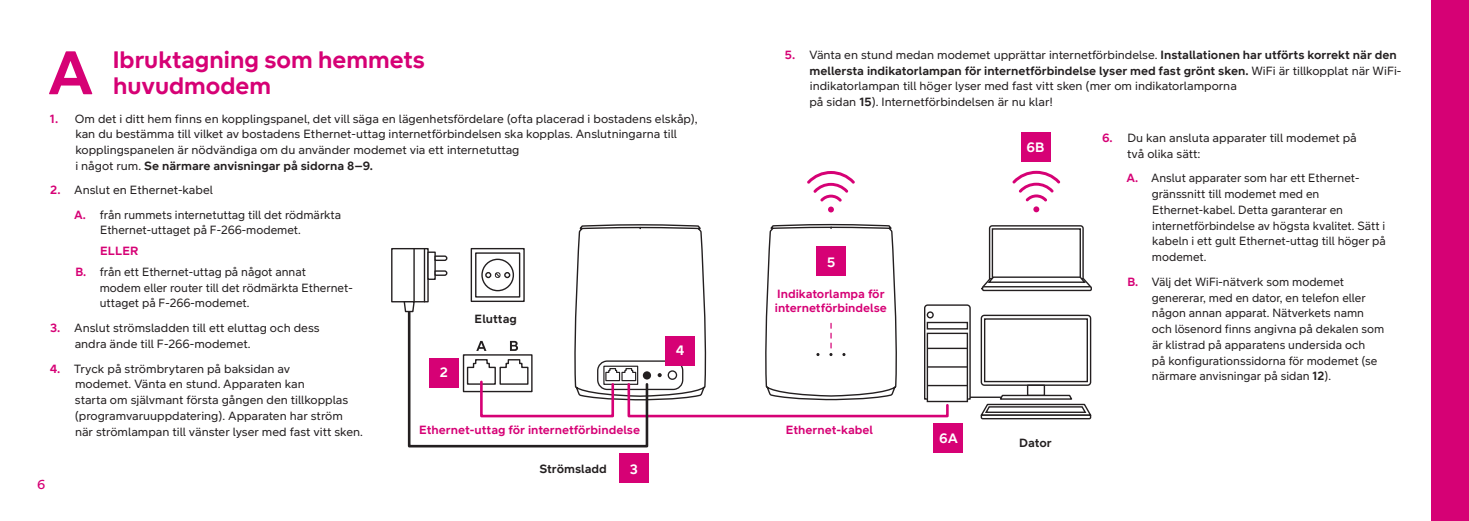
<style>
.page{position:relative;width:1469px;height:521px;background:#fff}
.page>*{position:absolute;margin:0;border:0;box-sizing:border-box;transform-origin:0 0}
.t1{font:700 63.18px "DNA Heading";color:#d60175}
.t2{font:700 24.5px/26.2px "DNA Heading";color:#d60175}
.t3{font:700 14px "DNA Text";color:#fff}
.t4{font:14px "Circular Std";color:#d60175}
.t5{font:12.25px/15.8px "DNA Text";color:#231f20}
.t6{font:700 12.25px/14.7px "DNA Text";color:#d60175}
.t7{font:700 12.25px "DNA Text";color:#231f20}
.s1{font-weight:700;color:#d60175}
.s2{font-weight:700}
</style>
<div class="page">
<div style="left:1431px;top:0;width:37px;height:521px;background:#d60175"></div>
<div style="left:933px;top:423px;width:30px;height:30px;background:#d60175"></div>
<div style="left:1020px;top:132px;width:30px;height:30px;background:#d60175"></div>
<div style="left:619px;top:454px;width:29px;height:29px;background:#d60175"></div>
<div style="left:470px;top:248px;width:55px;height:54px;border:1px solid #231f20"></div>
<div style="left:475px;top:252px;width:45px;height:46px;border:1px solid #231f20"></div>
<div style="left:481px;top:259px;width:33px;height:32px;border:1px solid #231f20;border-radius:16px"></div>
<svg style="left:485px;top:272px;width:25px;height:7px"></svg>
<svg style="left:983px;top:225px;width:108px;height:61px"></svg>
<div style="left:981px;top:286px;width:111px;height:5px;border:1px solid #231f20"></div>
<div style="left:391px;top:248px;width:38px;height:54px;border:1px solid #231f20"></div>
<hr style="left:424px;top:249px;width:1px;height:53px;background:#231f20">
<hr style="left:413px;top:249px;width:2px;height:53px;background:#231f20">
<svg style="left:403px;top:300px;width:12px;height:13px"></svg>
<div style="left:427px;top:251px;width:9px;height:29px;border:1px solid #231f20"></div>
<svg style="left:434px;top:255px;width:14px;height:7px"></svg>
<svg style="left:434px;top:270px;width:14px;height:7px"></svg>
<div style="left:981px;top:315px;width:109px;height:70px;background:linear-gradient(to right,#fefefe,#fff);border-radius:3px"></div>
<div style="left:980px;top:315px;width:111px;height:71px;border:1px solid #231f20;border-radius:3px"></div>
<div style="left:984px;top:319px;width:103px;height:62px;background:#fff"></div>
<div style="left:984px;top:318px;width:104px;height:64px;border:1px solid #231f20"></div>
<div style="left:1026px;top:384px;width:19px;height:12px;border:1px solid #231f20"></div>
<hr style="left:970px;top:396px;width:31px;height:2px;background:#231f20">
<svg style="left:979px;top:394px;width:113px;height:26px"></svg>
<svg style="left:807px;top:171px;width:48px;height:13px"></svg>
<svg style="left:1012px;top:171px;width:48px;height:41px"></svg>
<svg style="left:575px;top:184px;width:321px;height:271px"></svg>
<svg style="left:406px;top:310px;width:243px;height:139px"></svg>
<svg style="left:462px;top:304px;width:509px;height:115px"></svg>
<div style="left:665px;top:336px;width:30px;height:30px;background:#d60175"></div>
<p class="t5" style="left:809px;top:47px;width:593px;text-indent:-25px"><span class="s1">5.</span> Vänta en stund medan modemet upprättar internetförbindelse. <span class="s2">Installationen har utförts korrekt när den mellersta indikatorlampan för internetförbindelse lyser med fast grönt sken.</span> WiFi är tillkopplat när WiFi&shy;indikatorlampan till höger lyser med fast vitt sken (mer om indikatorlamporna<br>på sidan <span class="s2">15</span>). Internetförbindelsen är nu klar!</p>
<h1 class="t1" style="left:48px;top:34px;width:47px">A</h1>
<h2 class="t2" style="left:113px;top:46px;width:314px">Ibruktagning som hemmets huvudmodem</h2>
<p class="t5" style="left:75px;top:110px;width:624px;text-indent:-25px"><span class="s1">1.</span> Om det i ditt hem finns en kopplingspanel, det vill säga en lägenhetsfördelare (ofta placerad i bostadens elskåp), kan du bestämma till vilket av bostadens Ethernet-uttag internetförbindelsen ska kopplas. Anslutningarna till kopplingspanelen är nödvändiga om du använder modemet via ett internetuttag<br>i något rum. <span class="s2">Se närmare anvisningar på sidorna 8–9.</span></p>
<p class="t5" style="left:1127px;top:130px;width:231px;text-indent:-25px"><span class="s1">6.</span> Du kan ansluta apparater till modemet på två olika sätt:</p>
<p class="t5" style="left:1151px;top:170px;width:236px;text-indent:-25px"><span class="s1">A.</span> Anslut apparater som har ett Ethernet&shy;gränssnitt till modemet med en Ethernet-kabel. Detta garanterar en internetförbindelse av högsta kvalitet. Sätt i kabeln i ett gult Ethernet-uttag till höger på modemet.</p>
<p class="t5" style="left:1151px;top:274px;width:234px;text-indent:-24px"><span class="s1">B.</span> Välj det WiFi-nätverk som modemet genererar, med en dator, en telefon eller någon annan apparat. Nätverkets namn och lösenord finns angivna på dekalen som är klistrad på apparatens undersida och<br>på konfigurationssidorna för modemet (se närmare anvisningar på sidan <span class="s2">12</span>).</p>
<p class="t3" style="left:1026px;top:139px;width:19px">6B</p>
<p class="t5" style="left:74px;top:177px;width:268px;line-height:24.7px;text-indent:-24px"><span class="s1">2.</span> Anslut en Ethernet-kabel<br><span class="s1">A.</span> från rummets internetuttag till det rödmärkta</p>
<p class="t5" style="left:100px;top:222px;width:202px">Ethernet-uttaget på F-266-modemet.</p>
<p class="t5" style="left:75px;top:240px;width:232px;line-height:20.7px;text-indent:25px"><span class="s1">ELLER<br>B.</span> från ett Ethernet-uttag på något annat</p>
<p class="t5" style="left:100px;top:279px;width:254px">modem eller router till det rödmärkta Ethernet&shy;uttaget på F-266-modemet.</p>
<p class="t5" style="left:75px;top:320px;width:246px;text-indent:-25px"><span class="s1">3.</span> Anslut strömsladden till ett eluttag och dess andra ände till F-266-modemet.</p>
<p class="t5" style="left:75px;top:360px;width:290px;text-indent:-25px"><span class="s1">4.</span> Tryck på strömbrytaren på baksidan av<br>modemet. Vänta en stund. Apparaten kan<br>starta om självmant första gången den tillkopplas (programvaruuppdatering). Apparaten har ström när strömlampan till vänster lyser med fast vitt sken.</p>
<p class="t3" style="left:827px;top:253px;width:10px">5</p>
<p class="t6" style="left:775px;top:286px;width:113px">Indikatorlampa för internetförbindelse</p>
<p class="t7" style="left:474px;top:311px;width:44px">Eluttag</p>
<p class="t3" style="left:675px;top:342px;width:10px">4</p>
<p class="t3" style="left:440px;top:364px;width:10px">2</p>
<p class="t6" style="left:419px;top:422px;width:222px">Ethernet-uttag för internetförbindelse</p>
<p class="t6" style="left:785px;top:422px;width:89px">Ethernet-kabel</p>
<p class="t7" style="left:539px;top:461px;width:69px">Strömsladd</p>
<p class="t3" style="left:939px;top:430px;width:20px">6A</p>
<p class="t7" style="left:1019px;top:435px;width:34px">Dator</p>
<p class="t3" style="left:629px;top:460px;width:10px">3</p>
<p class="t4" style="left:37px;top:476px;width:10px">6</p>
</div>
